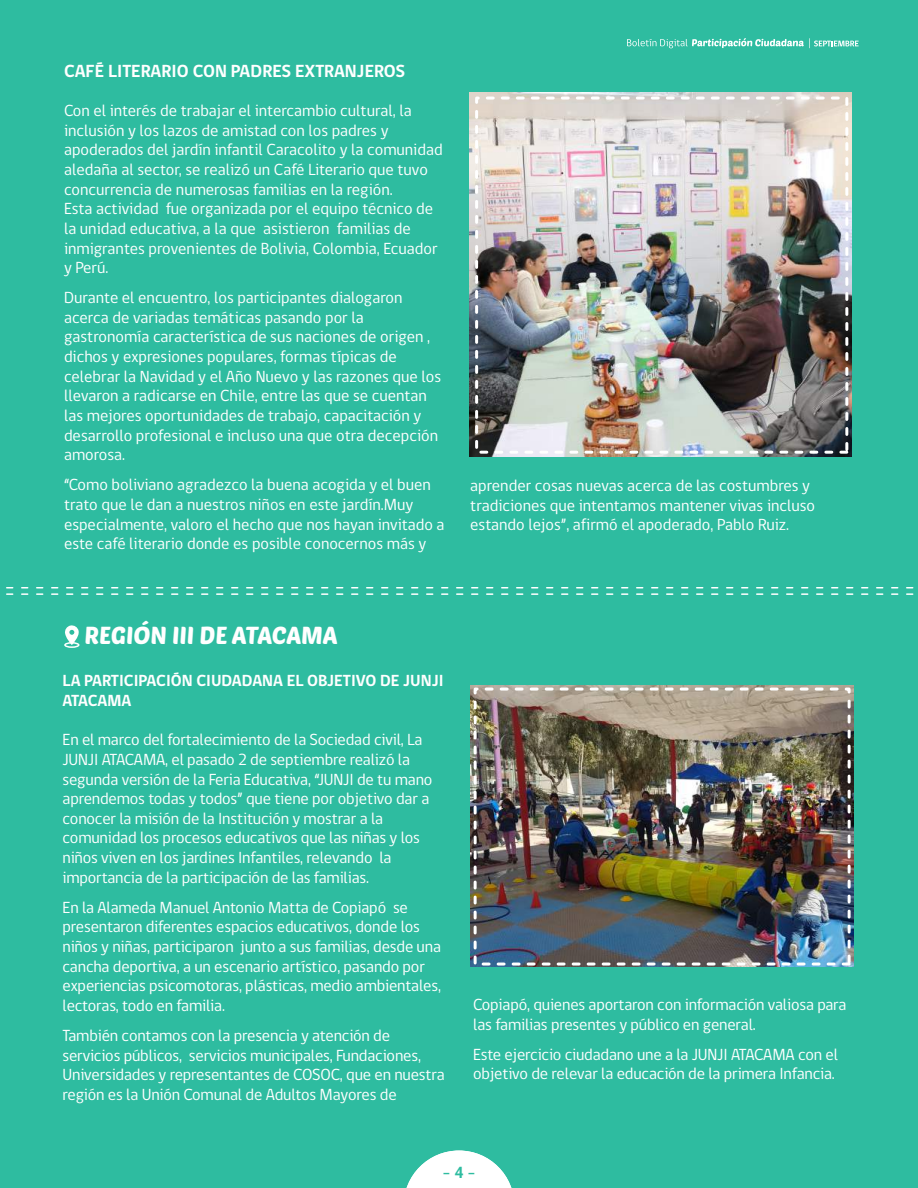
<style>
.page{position:relative;width:918px;height:1188px;background:#2ebca0}
.page>*{position:absolute;margin:0;border:0;box-sizing:border-box;transform-origin:0 0}
.t1{font:24px "Poetsen One";letter-spacing:-.005em;color:#fff}
.t2{font:700 18px "gob CL";color:#fff}
.t3{font:16.5px/19.6px "gob CL";letter-spacing:-.01em;color:#fff}
.t4{font:700 16.5px/19.6px "gob CL";color:#fff}
.t5{font:700 16.5px "gob CL";color:#2ebca0}
</style>
<div class="page">
<img style="left:470px;top:93px;width:382px;height:363px">
<svg style="left:64px;top:625px;width:15px;height:19px"></svg>
<div style="left:64px;top:642px;width:15px;height:6px;border:2px solid #fff;border-radius:50%"></div>
<svg style="left:406px;top:1151px;width:106px;height:37px"></svg>
<svg style="left:6px;top:587px;width:908px;height:8px"></svg>
<div style="left:475px;top:97px;width:373px;height:357px;border:3px dashed #fff"></div>
<img style="left:470px;top:685px;width:384px;height:281px">
<div style="left:474px;top:688px;width:377px;height:278px;border:3px dashed #fff"></div>
<svg style="left:627px;top:38px;width:232px;height:10px"></svg>
<p class="t2" style="left:64px;top:59px;width:343px">CAFÉ LITERARIO CON PADRES EXTRANJEROS</p>
<p class="t3" style="left:64px;top:101px;width:380px">Con el interés de trabajar el intercambio cultural, la inclusión y los lazos de amistad con los padres y apoderados del jardín infantil Caracolito y la comunidad aledaña al sector, se realizó un Café Literario que tuvo concurrencia de numerosas familias en la región.<br>Esta actividad fue organizada por el equipo técnico de la unidad educativa, a la que asistieron familias de inmigrantes provenientes de Bolivia, Colombia, Ecuador y Perú.</p>
<p class="t3" style="left:64px;top:288px;width:379px">Durante el encuentro, los participantes dialogaron acerca de variadas temáticas pasando por la gastronomía característica de sus naciones de origen , dichos y expresiones populares, formas típicas de celebrar la Navidad y el Año Nuevo y las razones que los llevaron a radicarse en Chile, entre las que se cuentan las mejores oportunidades de trabajo, capacitación y desarrollo profesional e incluso una que otra decepción amorosa.</p>
<p class="t3" style="left:64px;top:475px;width:382px">“Como boliviano agradezco la buena acogida y el buen trato que le dan a nuestros niños en este jardín.Muy especialmente, valoro el hecho que nos hayan invitado a este café literario donde es posible conocernos más y</p>
<p class="t3" style="left:470px;top:476px;width:346px">aprender cosas nuevas acerca de las costumbres y tradiciones que intentamos mantener vivas incluso estando lejos”, afirmó el apoderado, Pablo Ruiz.</p>
<h1 class="t1" style="left:85px;top:620px;width:255px">REGIÓN III DE ATACAMA</h1>
<p class="t4" style="left:62px;top:671px;width:383px">LA PARTICIPACIÓN CIUDADANA EL OBJETIVO DE JUNJI<br>ATACAMA</p>
<p class="t3" style="left:62px;top:730px;width:371px">En el marco del fortalecimiento de la Sociedad civil, La JUNJI ATACAMA, el pasado 2 de septiembre realizó la segunda versión de la Feria Educativa, “JUNJI de tu mano aprendemos todas y todos” que tiene por objetivo dar a conocer la misión de la Institución y mostrar a la comunidad los procesos educativos que las niñas y los niños viven en los jardines Infantiles, relevando la importancia de la participación de las familias.</p>
<p class="t3" style="left:62px;top:898px;width:380px">En la Alameda Manuel Antonio Matta de Copiapó se presentaron diferentes espacios educativos, donde los niños y niñas, participaron junto a sus familias, desde una cancha deportiva, a un escenario artístico, pasando por experiencias psicomotoras, plásticas, medio ambientales, lectoras, todo en familia.</p>
<p class="t3" style="left:62px;top:1026px;width:384px">También contamos con la presencia y atención de servicios públicos, servicios municipales, Fundaciones, Universidades y representantes de COSOC, que en nuestra región es la Unión Comunal de Adultos Mayores de</p>
<p class="t3" style="left:473px;top:995px;width:375px">Copiapó, quienes aportaron con información valiosa para las familias presentes y público en general.</p>
<p class="t3" style="left:473px;top:1045px;width:366px">Este ejercicio ciudadano une a la JUNJI ATACAMA con el objetivo de relevar la educación de la primera Infancia.</p>
<p class="t5" style="left:443px;top:1162px;width:34px">- 4 -</p>
</div>
